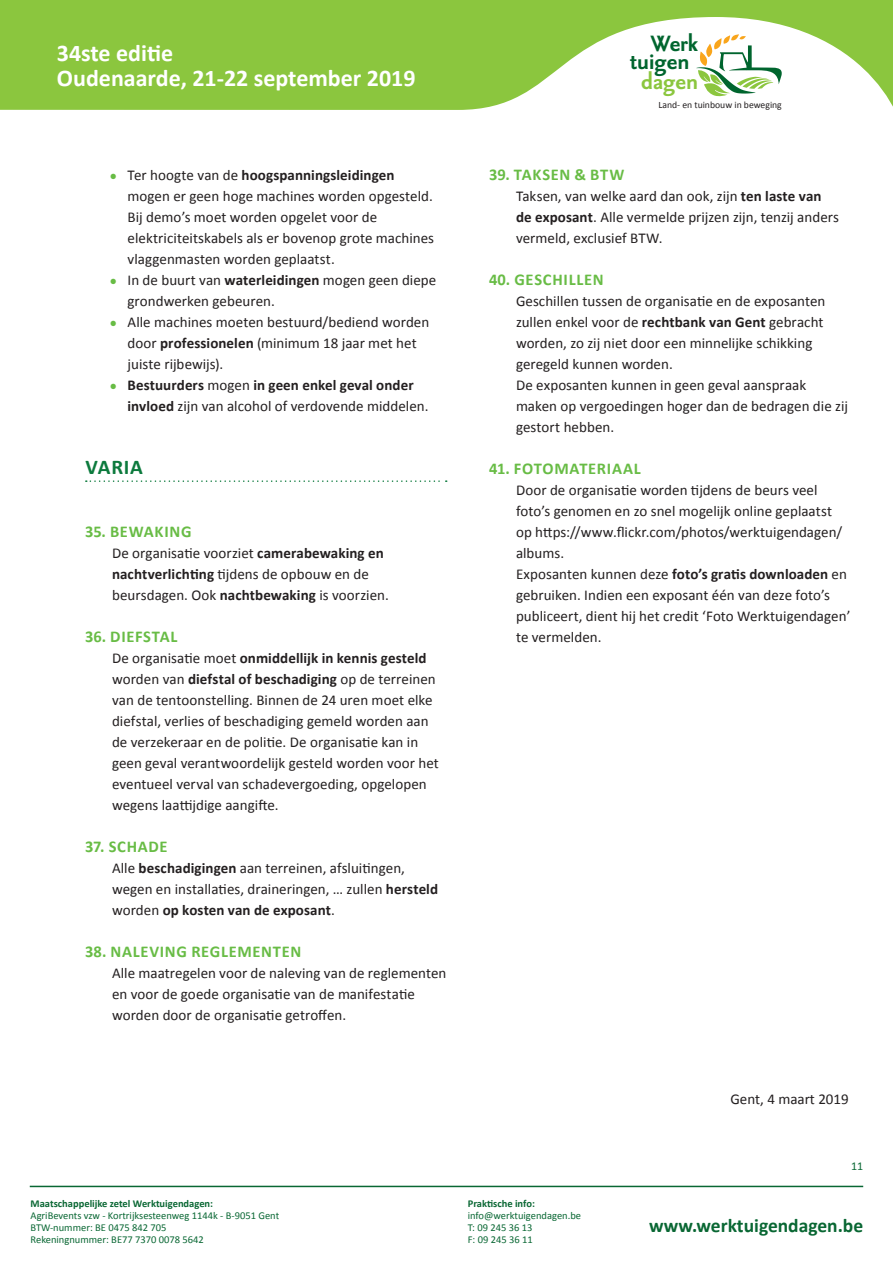
<style>
.page{position:relative;width:893px;height:1263px;background:#fff}
.page>*{position:absolute;margin:0;border:0;box-sizing:border-box;transform-origin:0 0}
.t1{font:700 26.85px "Seria Sans OT";color:#00652e}
.t2{font:700 26.85px "Seria Sans OT";color:#8bc63e}
.t3{font:700 24px/25.5px "Calibri";color:#fff}
.t4{font:700 21px "Calibri";letter-spacing:.035em;color:#0c7a3d}
.t5{font:700 19.5px "Calibri";color:#096733}
.t6{font:700 16.5px "Calibri";letter-spacing:.04em;color:#68bc45}
.t7{font:15px/21px "Calibri";color:#231f20}
.t8{font:12px "Calibri";color:#096733}
.t9{font:10.5px/12px "Calibri";color:#096733}
.t10{font:700 10.5px "Calibri";color:#096733}
.t11{font:9.75px "Calibri";color:#231f20}
.s1{color:#68bc45}
.s2{font-weight:700}
</style>
<div class="page">
<svg style="left:0;top:0;width:893px;height:110px;fill:#8bc63e"></svg>
<svg style="left:696px;top:34px;width:86px;height:63px"></svg>
<hr style="left:30px;top:1186px;width:833px;height:1px;background:#096733">
<svg style="left:86px;top:480px;width:361px;height:2px"></svg>
<h2 class="t3" style="left:57px;top:39px;width:360px">34ste editie<br>Oudenaarde, 21-22 september 2019</h2>
<p class="t7" style="left:128px;top:164px;width:308px;text-indent:-17px"><span class="s1">●</span> Ter hoogte van de <span class="s2">hoogspanningsleidingen </span>mogen er geen hoge machines worden opgesteld.<br>Bij demo’s moet worden opgelet voor de elektriciteitskabels als er bovenop grote machines vlaggenmasten worden geplaatst.</p>
<p class="t7" style="left:128px;top:269px;width:310px;text-indent:-17px"><span class="s1">●</span> In de buurt van <span class="s2">waterleidingen</span> mogen geen diepe grondwerken gebeuren.</p>
<p class="t7" style="left:128px;top:311px;width:303px;text-indent:-17px"><span class="s1">●</span> Alle machines moeten bestuurd/bediend worden door <span class="s2">professionelen</span> (minimum 18 jaar met het juiste rijbewijs).</p>
<p class="t7" style="left:128px;top:374px;width:303px;text-indent:-17px"><span class="s1">●</span> <span class="s2">Bestuurders</span> mogen <span class="s2">in geen enkel geval onder invloed</span> zijn van alcohol of verdovende middelen.</p>
<h3 class="t4" style="left:85px;top:454px;width:59px">VARIA</h3>
<p class="t6" style="left:85px;top:521px;width:108px">35. BEWAKING</p>
<p class="t7" style="left:112px;top:542px;width:278px">De organisatie voorziet <span class="s2">camerabewaking en nachtverlichting</span> tijdens de opbouw en de beursdagen. Ook <span class="s2">nachtbewaking</span> is voorzien.</p>
<p class="t6" style="left:85px;top:626px;width:94px">36. DIEFSTAL</p>
<p class="t7" style="left:112px;top:647px;width:328px">De organisatie moet <span class="s2">onmiddellijk in kennis gesteld </span>worden van <span class="s2">diefstal of beschadiging</span> op de terreinen van de tentoonstelling. Binnen de 24 uren moet elke diefstal, verlies of beschadiging gemeld worden aan de verzekeraar en de politie. De organisatie kan in geen geval verantwoordelijk gesteld worden voor het eventueel verval van schadevergoeding, opgelopen wegens laattijdige aangifte.</p>
<p class="t6" style="left:85px;top:836px;width:84px">37. SCHADE</p>
<p class="t7" style="left:112px;top:857px;width:328px">Alle <span class="s2">beschadigingen</span> aan terreinen, afsluitingen, wegen en installaties, draineringen, … zullen <span class="s2">hersteld </span>worden <span class="s2">op kosten van de exposant</span>.</p>
<p class="t6" style="left:85px;top:941px;width:218px">38. NALEVING REGLEMENTEN</p>
<p class="t7" style="left:112px;top:962px;width:336px">Alle maatregelen voor de naleving van de reglementen en voor de goede organisatie van de manifestatie worden door de organisatie getroffen.</p>
<h1 class="t1" style="left:651px;top:30px;width:49px">Werk</h1>
<h1 class="t1" style="left:630px;top:48px;width:61px">tuigen</h1>
<h1 class="t2" style="left:641px;top:68px;width:58px">dagen</h1>
<p class="t11" style="left:658px;top:99px;width:125px">Land- en tuinbouw in beweging</p>
<p class="t6" style="left:489px;top:164px;width:137px">39. TAKSEN &amp; BTW</p>
<p class="t7" style="left:516px;top:185px;width:325px">Taksen, van welke aard dan ook, zijn <span class="s2">ten laste van de exposant</span>. Alle vermelde prijzen zijn, tenzij anders vermeld, exclusief BTW.</p>
<p class="t6" style="left:489px;top:269px;width:116px">40. GESCHILLEN</p>
<p class="t7" style="left:516px;top:290px;width:333px">Geschillen tussen de organisatie en de exposanten zullen enkel voor de <span class="s2">rechtbank van Gent</span> gebracht worden, zo zij niet door een minnelijke schikking geregeld kunnen worden.<br>De exposanten kunnen in geen geval aanspraak maken op vergoedingen hoger dan de bedragen die zij gestort hebben.</p>
<p class="t6" style="left:489px;top:458px;width:153px">41. FOTOMATERIAAL</p>
<p class="t7" style="left:516px;top:479px;width:336px">Door de organisatie worden tijdens de beurs veel foto’s genomen en zo snel mogelijk online geplaatst op https://www.flickr.com/photos/werktuigendagen/ albums.<br>Exposanten kunnen deze <span class="s2">foto’s gratis downloaden</span> en gebruiken. Indien een exposant één van deze foto’s publiceert, dient hij het credit ‘Foto Werktuigendagen’ te vermelden.</p>
<p class="t10" style="left:31px;top:1197px;width:184px">Maatschappelijke zetel Werktuigendagen:</p>
<p class="t9" style="left:31px;top:1209px;width:250px">AgriBevents vzw - Kortrijksesteenweg 1144k - B-9051 Gent<br>BTW-nummer: BE 0475 842 705<br>Rekeningnummer: BE77 7370 0078 5642</p>
<p class="t10" style="left:468px;top:1197px;width:69px">Praktische info:</p>
<p class="t9" style="left:468px;top:1209px;width:115px">info@werktuigendagen.be<br>T: 09 245 36 13<br>F: 09 245 36 11</p>
<p class="t7" style="left:730px;top:1088px;width:120px">Gent, 4 maart 2019</p>
<p class="t8" style="left:851px;top:1158px;width:14px">11</p>
<h3 class="t5" style="left:649px;top:1213px;width:215px">www.werktuigendagen.be</h3>
</div>
